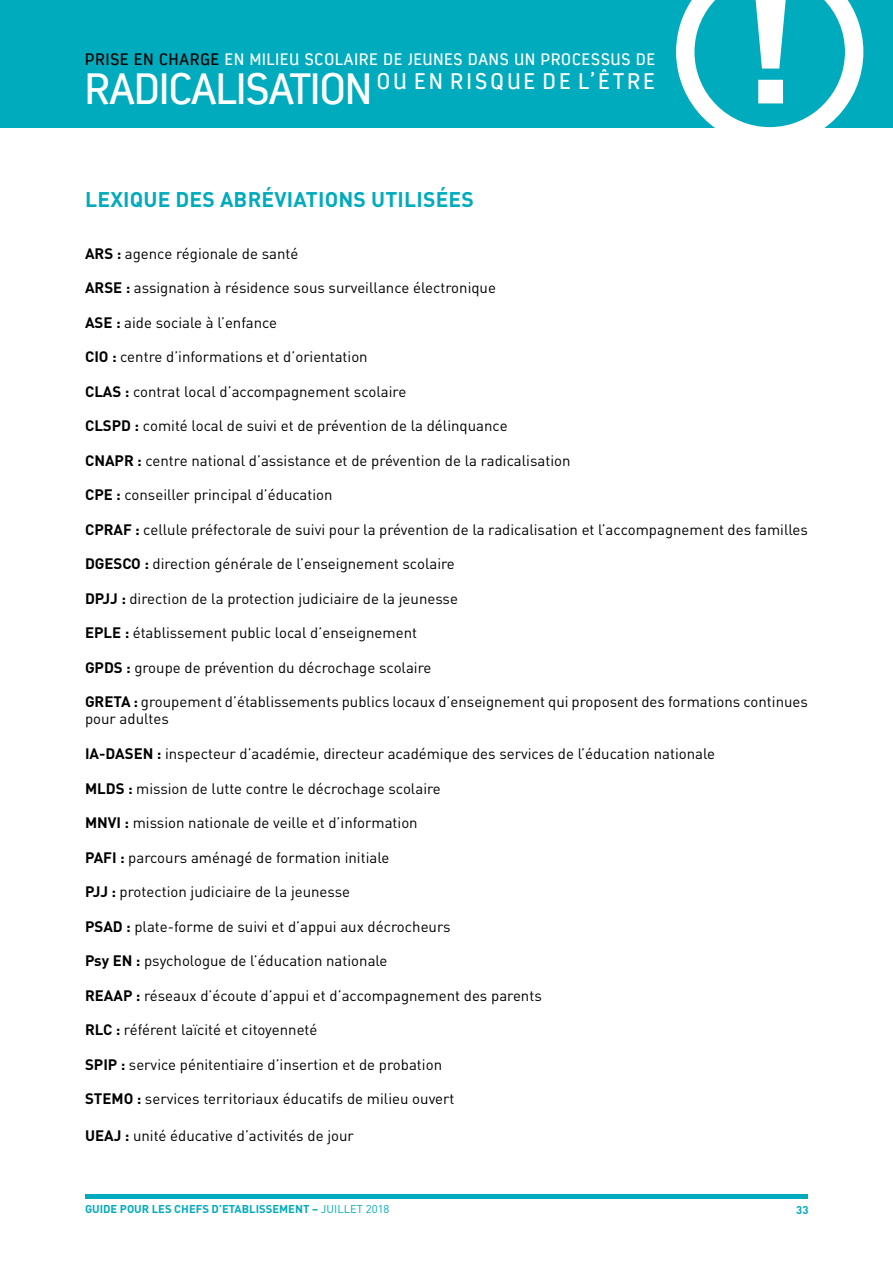
<style>
.page{position:relative;width:893px;height:1263px;background:#fff}
.page>*{position:absolute;margin:0;border:0;box-sizing:border-box;transform-origin:0 0}
.t1{font:900 147.15px "DIN Pro";color:#fff}
.t2{font:22.35px "Estandar";letter-spacing:.155em;color:#fff}
.t3{font:700 21px "DIN Pro";letter-spacing:.01em;color:#00abbd}
.t4{font:16.5px "Estandar";letter-spacing:.06em;color:#fff}
.t5{font:15px/17.2px "DIN Pro";color:#000}
.t6{font:700 11.25px "DIN Pro";color:#00abbd}
.s1{color:#000}
.s2{font-size:43.5px}
.s3{font-weight:700}
.s4{font-weight:400}
</style>
<div class="page">
<hr style="left:85px;top:1194px;width:723px;height:4px;background:#00abbd">
<div style="left:0;top:0;width:893px;height:128px;background:#00abbd"></div>
<svg style="left:676px;top:0;width:187px;height:128px"></svg>
<p class="t4" style="left:85px;top:50px;width:571px"><span class="s1">PRISE EN CHARGE</span> EN MILIEU SCOLAIRE DE JEUNES DANS UN PROCESSUS DE</p>
<h2 class="t2" style="left:85px;top:68px;width:571px"><span class="s2">RADICALISATION</span> OU EN RISQUE DE L’ÊTRE</h2>
<h1 class="t1" style="left:741px;top:-50px;width:55px">!</h1>
<h3 class="t3" style="left:85px;top:186px;width:390px">LEXIQUE DES ABRÉVIATIONS UTILISÉES</h3>
<p class="t5" style="left:85px;top:244px;width:215px"><span class="s3">ARS :</span> agence régionale de santé</p>
<p class="t5" style="left:85px;top:279px;width:412px"><span class="s3">ARSE :</span> assignation à résidence sous surveillance électronique</p>
<p class="t5" style="left:85px;top:313px;width:194px"><span class="s3">ASE :</span> aide sociale à l’enfance</p>
<p class="t5" style="left:85px;top:348px;width:284px"><span class="s3">CIO :</span> centre d’informations et d’orientation</p>
<p class="t5" style="left:85px;top:382px;width:323px"><span class="s3">CLAS :</span> contrat local d’accompagnement scolaire</p>
<p class="t5" style="left:85px;top:417px;width:424px"><span class="s3">CLSPD :</span> comité local de suivi et de prévention de la délinquance</p>
<p class="t5" style="left:85px;top:451px;width:487px"><span class="s3">CNAPR :</span> centre national d’assistance et de prévention de la radicalisation</p>
<p class="t5" style="left:85px;top:486px;width:249px"><span class="s3">CPE :</span> conseiller principal d’éducation</p>
<p class="t5" style="left:85px;top:520px;width:724px"><span class="s3">CPRAF :</span> cellule préfectorale de suivi pour la prévention de la radicalisation et l’accompagnement des familles</p>
<p class="t5" style="left:85px;top:555px;width:371px"><span class="s3">DGESCO :</span> direction générale de l’enseignement scolaire</p>
<p class="t5" style="left:85px;top:589px;width:374px"><span class="s3">DPJJ :</span> direction de la protection judiciaire de la jeunesse</p>
<p class="t5" style="left:85px;top:624px;width:334px"><span class="s3">EPLE :</span> établissement public local d’enseignement</p>
<p class="t5" style="left:85px;top:658px;width:348px"><span class="s3">GPDS :</span> groupe de prévention du décrochage scolaire</p>
<p class="t5" style="left:85px;top:693px;width:724px"><span class="s3">GRETA :</span> groupement d’établissements publics locaux d’enseignement qui proposent des formations continues pour adultes</p>
<p class="t5" style="left:85px;top:745px;width:632px"><span class="s3">IA-DASEN :</span> inspecteur d’académie, directeur académique des services de l’éducation nationale</p>
<p class="t5" style="left:85px;top:779px;width:357px"><span class="s3">MLDS :</span> mission de lutte contre le décrochage scolaire</p>
<p class="t5" style="left:85px;top:814px;width:334px"><span class="s3">MNVI :</span> mission nationale de veille et d’information</p>
<p class="t5" style="left:85px;top:848px;width:306px"><span class="s3">PAFI :</span> parcours aménagé de formation initiale</p>
<p class="t5" style="left:85px;top:883px;width:267px"><span class="s3">PJJ :</span> protection judiciaire de la jeunesse</p>
<p class="t5" style="left:85px;top:917px;width:367px"><span class="s3">PSAD :</span> plate-forme de suivi et d’appui aux décrocheurs</p>
<p class="t5" style="left:85px;top:952px;width:304px"><span class="s3">Psy EN :</span> psychologue de l’éducation nationale</p>
<p class="t5" style="left:85px;top:986px;width:458px"><span class="s3">REAAP :</span> réseaux d’écoute d’appui et d’accompagnement des parents</p>
<p class="t5" style="left:85px;top:1021px;width:234px"><span class="s3">RLC :</span> référent laïcité et citoyenneté</p>
<p class="t5" style="left:85px;top:1055px;width:359px"><span class="s3">SPIP :</span> service pénitentiaire d’insertion et de probation</p>
<p class="t5" style="left:85px;top:1090px;width:371px"><span class="s3">STEMO :</span> services territoriaux éducatifs de milieu ouvert</p>
<p class="t5" style="left:85px;top:1126px;width:270px"><span class="s3">UEAJ :</span> unité éducative d’activités de jour</p>
<p class="t6" style="left:85px;top:1201px;width:306px">GUIDE POUR LES CHEFS D’ETABLISSEMENT – <span class="s4">JUILLET 2018</span></p>
<p class="t6" style="left:796px;top:1202px;width:14px">33</p>
</div>
